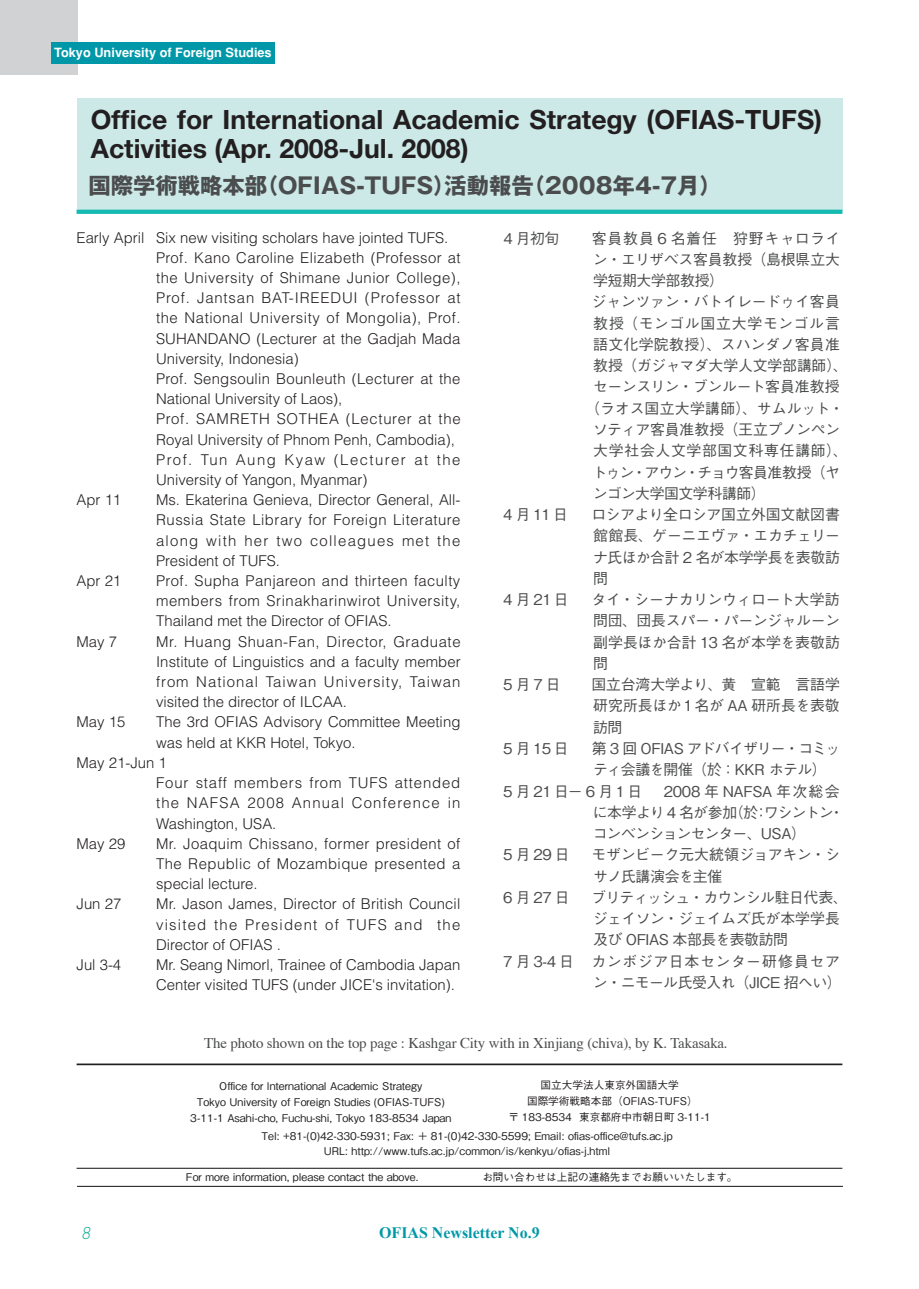
<style>
.page{position:relative;width:919px;height:1289px;background:#fff}
.page>*{position:absolute;margin:0;border:0;box-sizing:border-box;transform-origin:0 0}
.t1{font:700 26.55px/28.7px "Helvetica Neue";color:#231f20}
.t2{font:700 22.35px "Gothic MB101 Pro";color:#4b4c4d}
.t3{font:700 15.9px "Times New Roman";color:#0098a9}
.t4{font:300 14.85px/20.2px "Helvetica";letter-spacing:.005em;color:#231f20;text-align:justify}
.t5{font:500 14.85px/21.3px "Gothic BBB Pro";letter-spacing:-.02em;color:#4b4c4d;text-align:justify}
.t6{font:14.85px "Times";letter-spacing:-.015em;color:#4b4c4d}
.t7{font:300 14.85px "Helvetica";letter-spacing:.055em;color:#231f20}
.t8{font:500 14.85px/21.3px "Gothic BBB Pro";letter-spacing:-.04em;color:#4b4c4d}
.t9{font:500 14.85px "Gothic BBB Pro";letter-spacing:.045em;color:#4b4c4d}
.t10{font:300 14.85px "Helvetica";letter-spacing:.025em;color:#231f20}
.t11{font:300 14.85px "Helvetica";letter-spacing:.035em;color:#231f20}
.t12{font:300 14.85px "Helvetica";letter-spacing:.03em;color:#231f20}
.t13{font:500 14.85px "Gothic BBB Pro";letter-spacing:-.045em;color:#4b4c4d}
.t14{font:500 14.85px "Gothic BBB Pro";letter-spacing:.05em;color:#4b4c4d}
.t15{font:300 14.85px "Helvetica";letter-spacing:.045em;color:#231f20}
.t16{font:300 14.85px "Helvetica";letter-spacing:.1em;color:#231f20}
.t17{font:300 14.85px "Helvetica";letter-spacing:.08em;color:#231f20}
.t18{font:500 14.85px "Gothic BBB Pro";letter-spacing:-.055em;color:#4b4c4d}
.t19{font:500 14.85px "Gothic BBB Pro";letter-spacing:.005em;color:#4b4c4d}
.t20{font:500 14.85px "Gothic BBB Pro";letter-spacing:-.06em;color:#4b4c4d}
.t21{font:500 14.85px "Gothic BBB Pro";letter-spacing:.015em;color:#4b4c4d}
.t22{font:500 14.85px "Gothic BBB Pro";letter-spacing:.175em;color:#4b4c4d}
.t23{font:700 12.75px "Helvetica";color:#fff}
.t24{font:500 10.65px/15.9px "Gothic BBB Pro";color:#231f20;text-align:center}
</style>
<div class="page">
<div style="left:0;top:0;width:78px;height:75px;background:#d1d2d4"></div>
<div style="left:51px;top:43px;width:224px;height:21px;background:#0098a9"></div>
<hr style="left:77px;top:1063px;width:765px;height:2px;background:#231f20">
<hr style="left:77px;top:1185px;width:765px;height:1px;background:#231f20">
<hr style="left:77px;top:1167px;width:765px;height:1px;background:#231f20">
<div style="left:77px;top:98px;width:765px;height:114px;background:#cce9e8"></div>
<svg style="left:77px;top:210px;width:765px;height:4px;background:#1abcb2"></svg>
<p class="t23" style="left:54px;top:45px;width:219px">Tokyo University of Foreign Studies</p>
<h1 class="t1" style="left:91px;top:105px;width:732px">Office for International Academic Strategy (OFIAS-TUFS)<br>Activities (Apr. 2008-Jul. 2008)</h1>
<h2 class="t2" style="left:88px;top:167px;width:635px">国際学術戦略本部（OFIAS-TUFS）活動報告（2008年4-7月）</h2>
<p class="t4" style="left:77px;top:227px;width:373px">Early April Six new visiting scholars have jointed TUFS.</p>
<p class="t10" style="left:156px;top:248px;width:306px">Prof. Kano Caroline Elizabeth (Professor at</p>
<p class="t12" style="left:156px;top:268px;width:306px">the University of Shimane Junior College),</p>
<p class="t7" style="left:156px;top:288px;width:306px">Prof. Jantsan BAT-IREEDUI (Professor at</p>
<p class="t11" style="left:156px;top:309px;width:306px">the National University of Mongolia), Prof.</p>
<p class="t4" style="left:156px;top:328px;width:306px">SUHANDANO (Lecturer at the Gadjah Mada</p>
<p class="t4" style="left:156px;top:348px;width:144px">University, Indonesia)</p>
<p class="t4" style="left:156px;top:368px;width:306px">Prof. Sengsoulin Bounleuth (Lecturer at the</p>
<p class="t4" style="left:156px;top:388px;width:188px">National University of Laos),</p>
<p class="t15" style="left:156px;top:410px;width:306px">Prof. SAMRETH SOTHEA (Lecturer at the</p>
<p class="t4" style="left:156px;top:429px;width:300px">Royal University of Phnom Penh, Cambodia),</p>
<p class="t16" style="left:156px;top:450px;width:306px">Prof. Tun Aung Kyaw (Lecturer at the</p>
<p class="t4" style="left:156px;top:469px;width:213px">University of Yangon, Myanmar)</p>
<p class="t4" style="left:77px;top:489px;width:46px">Apr 11</p>
<p class="t4" style="left:156px;top:489px;width:306px">Ms. Ekaterina Genieva, Director General, All-Russia State Library for Foreign Literature along with her two colleagues met the President of TUFS.</p>
<p class="t4" style="left:77px;top:570px;width:46px">Apr 21</p>
<p class="t4" style="left:156px;top:570px;width:306px">Prof. Supha Panjareon and thirteen faculty members from Srinakharinwirot University, Thailand met the Director of OFIAS.</p>
<p class="t4" style="left:77px;top:631px;width:42px">May 7</p>
<p class="t4" style="left:156px;top:631px;width:306px">Mr. Huang Shuan-Fan, Director, Graduate Institute of Linguistics and a faculty member from National Taiwan University, Taiwan visited the director of ILCAA.</p>
<p class="t4" style="left:77px;top:711px;width:50px">May 15</p>
<p class="t4" style="left:156px;top:711px;width:306px">The 3rd OFIAS Advisory Committee Meeting</p>
<p class="t4" style="left:156px;top:732px;width:201px">was held at KKR Hotel, Tokyo.</p>
<p class="t4" style="left:77px;top:752px;width:92px">May 21-Jun 1</p>
<p class="t7" style="left:156px;top:773px;width:306px">Four staff members from TUFS attended</p>
<p class="t17" style="left:156px;top:793px;width:306px">the NAFSA 2008 Annual Conference in</p>
<p class="t4" style="left:156px;top:812px;width:122px">Washington, USA.</p>
<p class="t4" style="left:77px;top:832px;width:50px">May 29</p>
<p class="t4" style="left:156px;top:832px;width:306px">Mr. Joaquim Chissano, former president of The Republic of Mozambique presented a special lecture.</p>
<p class="t4" style="left:77px;top:893px;width:46px">Jun 27</p>
<p class="t4" style="left:156px;top:893px;width:306px">Mr. Jason James, Director of British Council visited the President of TUFS and the Director of OFIAS .</p>
<p class="t4" style="left:77px;top:954px;width:46px">Jul 3-4</p>
<p class="t4" style="left:156px;top:954px;width:306px">Mr. Seang Nimorl, Trainee of Cambodia Japan<br>Center visited TUFS (under JICE's invitation).</p>
<p class="t5" style="left:503px;top:225px;width:57px">4 月初旬</p>
<p class="t14" style="left:591px;top:226px;width:250px">客員教員 6 名着任　狩野キャロライ</p>
<p class="t5" style="left:592px;top:247px;width:248px">ン・エリザベス客員教授（島根県立大</p>
<p class="t5" style="left:593px;top:268px;width:132px">学短期大学部教授）</p>
<p class="t5" style="left:591px;top:289px;width:250px">ジャンツァン・バトイレードゥイ客員</p>
<p class="t14" style="left:593px;top:311px;width:248px">教授（モンゴル国立大学モンゴル言</p>
<p class="t21" style="left:593px;top:332px;width:248px">語文化学院教授）、スハンダノ客員准</p>
<p class="t5" style="left:593px;top:353px;width:256px">教授（ガジャマダ大学人文学部講師）、</p>
<p class="t5" style="left:593px;top:374px;width:248px">セーンスリン・ブンルート客員准教授</p>
<p class="t19" style="left:585px;top:396px;width:260px">（ラオス国立大学講師）、サムルット・</p>
<p class="t5" style="left:592px;top:417px;width:249px">ソティア客員准教授（王立プノンペン</p>
<p class="t9" style="left:593px;top:439px;width:256px">大学社会人文学部国文科専任講師）、</p>
<p class="t20" style="left:592px;top:460px;width:249px">トゥン・アウン・チョウ客員准教授（ヤ</p>
<p class="t5" style="left:592px;top:480px;width:174px">ンゴン大学国文学科講師）</p>
<p class="t5" style="left:503px;top:502px;width:66px">4月11日</p>
<p class="t5" style="left:591px;top:502px;width:250px">ロシアより全ロシア国立外国文献図書館館長、ゲーニエヴァ・エカチェリーナ氏ほか合計 2 名が本学学長を表敬訪問</p>
<p class="t5" style="left:503px;top:587px;width:67px">4月21日</p>
<p class="t5" style="left:591px;top:587px;width:250px">タイ・シーナカリンウィロート大学訪問団、団長スパー・パーンジャルーン副学長ほか合計 13 名が本学を表敬訪問</p>
<p class="t5" style="left:503px;top:672px;width:59px">5月7日</p>
<p class="t5" style="left:591px;top:672px;width:250px">国立台湾大学より、黄　宣範　言語学研究所長ほか１名が AA 研所長を表敬訪問</p>
<p class="t5" style="left:503px;top:736px;width:67px">5月15日</p>
<p class="t18" style="left:591px;top:736px;width:250px">第 3 回 OFIAS アドバイザリー・コミッ</p>
<p class="t13" style="left:593px;top:757px;width:235px">ティ会議を開催（於：KKR ホテル）</p>
<p class="t22" style="left:503px;top:779px;width:141px">5月21日−6月1日</p>
<p class="t8" style="left:592px;top:778px;width:252px;text-indent:71px">2008 年 NAFSA 年次総会に本学より 4 名が参加（於：ワシントン・コンベンションセンター、USA）</p>
<p class="t5" style="left:503px;top:842px;width:68px">5月29日</p>
<p class="t5" style="left:591px;top:842px;width:250px">モザンビーク元大統領ジョアキン・シサノ氏講演会を主催</p>
<p class="t5" style="left:503px;top:884px;width:68px">6月27日</p>
<p class="t13" style="left:591px;top:885px;width:258px">ブリティッシュ・カウンシル駐日代表、</p>
<p class="t5" style="left:592px;top:906px;width:248px">ジェイソン・ジェイムズ氏が本学学長</p>
<p class="t5" style="left:593px;top:927px;width:196px">及び OFIAS 本部長を表敬訪問</p>
<p class="t9" style="left:503px;top:949px;width:338px">7 月 3-4 日 カンボジア日本センター研修員セア</p>
<p class="t5" style="left:592px;top:969px;width:250px">ン・ニモール氏受入れ（JICE 招へい）</p>
<p class="t6" style="left:204px;top:1029px;width:525px">The photo shown on the top page : Kashgar City with in Xinjiang (chiva), by K. Takasaka.</p>
<p class="t24" style="left:190px;top:1076px;width:262px">Office for lnternational Academic Strategy<br>Tokyo University of Foreign Studies (OFIAS-TUFS)<br>3-11-1 Asahi-cho, Fuchu-shi, Tokyo 183-8534 Japan</p>
<p class="t24" style="left:508px;top:1075px;width:204px">国立大学法人東京外国語大学<br>国際学術戦略本部（OFlAS-TUFS）<br>〒 183-8534 東京都府中市朝日町 3-11-1</p>
<p class="t24" style="left:261px;top:1126px;width:412px">Tel: +81-(0)42-330-5931; Fax: ＋ 81-(0)42-330-5599; Email: ofias-office@tufs.ac.jp<br>URL: http://www.tufs.ac.jp/common/is/kenkyu/ofias-j.html</p>
<p class="t24" style="left:186px;top:1167px;width:553px">For more information, please contact the above.　　　　　　お問い合わせは上記の連絡先までお願いいたします。</p>
<p class="t3" style="left:379px;top:1223px;width:162px">OFIAS Newsletter No.9</p>
</div>
